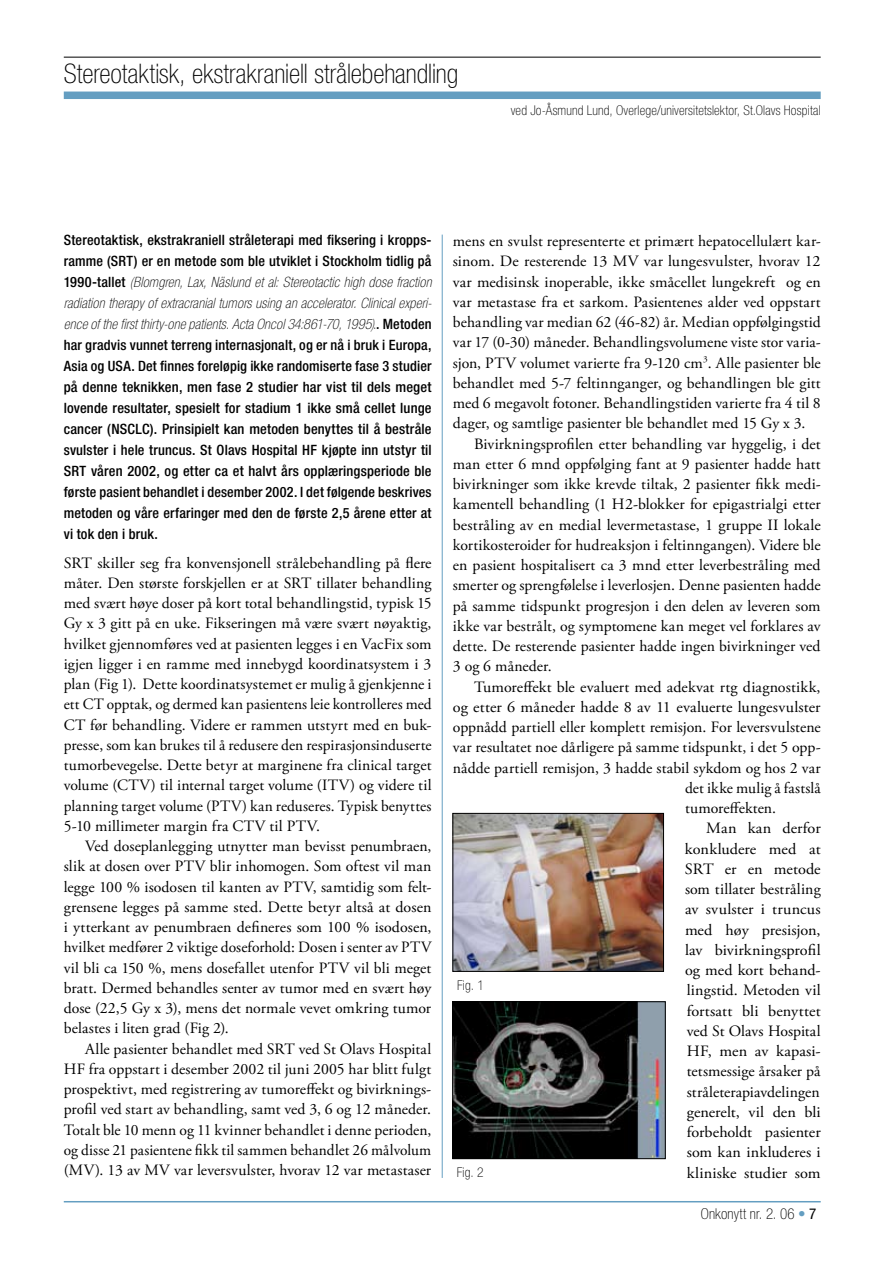
<style>
.page{position:relative;width:893px;height:1263px;background:#fff}
.page>*{position:absolute;margin:0;border:0;box-sizing:border-box;transform-origin:0 0}
.t1{font:100 condensed 27px "Helvetica Neue LT Std";color:#000}
.t2{font:15.75px/20.2px "Adobe Garamond Pro";letter-spacing:.005em;color:#000;text-align:justify}
.t3{font:100 condensed 15px "Helvetica Neue LT Std";letter-spacing:.01em;color:#000}
.t4{font:500 condensed 14.25px/21px "Helvetica Neue LT Std";letter-spacing:.015em;color:#000;text-align:justify}
.t5{font:100 condensed 13.5px "Helvetica Neue LT Std";letter-spacing:.015em;color:#000}
.s1{font-weight:100;font-style:italic}
.s2{font-weight:100}
.s3{color:#649ec1}
.s4{font-weight:400}
</style>
<div class="page">
<hr style="left:64px;top:1201px;width:757px;height:1px;background:#649ec1">
<hr style="left:442px;top:235px;width:1px;height:943px;background:#649ec1">
<hr style="left:64px;top:57px;width:757px;height:1px;background:#000">
<div style="left:64px;top:92px;width:757px;height:7px;background:#649ec1"></div>
<img style="left:455px;top:815px;width:207px;height:154px">
<div style="left:453px;top:813px;width:211px;height:158px;border:1px solid #000"></div>
<img style="left:454px;top:1003px;width:209px;height:154px">
<div style="left:452px;top:1001px;width:213px;height:158px;border:1px solid #000"></div>
<h1 class="t1" style="left:64px;top:58px;width:396px">Stereotaktisk, ekstrakraniell strålebehandling</h1>
<p class="t5" style="left:511px;top:103px;width:311px">ved Jo-Åsmund Lund, Overlege/universitetslektor, St.Olavs Hospital</p>
<p class="t4" style="left:64px;top:229px;width:369px">Stereotaktisk, ekstrakraniell stråleterapi med fiksering i kropps&shy;ramme (SRT) er en metode som ble utviklet i Stockholm tidlig på 1990-tallet <span class="s1">(Blomgren, Lax, Näslund et al: Stereotactic high dose fraction radiation therapy of extracranial tumors using an accelerator. Clinical experi&shy;ence of the first thirty-one patients. Acta Oncol 34:861-70, 1995)</span><span class="s2">.</span>. Metoden har gradvis vunnet terreng internasjonalt, og er nå i bruk i Europa, Asia og USA. Det finnes foreløpig ikke randomiserte fase 3 studier på denne teknikken, men fase 2 studier har vist til dels meget lovende resultater, spesielt for stadium 1 ikke små cellet lunge cancer (NSCLC). Prinsipielt kan metoden benyttes til å bestråle svulster i hele truncus. St Olavs Hospital HF kjøpte inn utstyr til SRT våren 2002, og etter ca et halvt års opplæringsperiode ble første pasient behandlet i desember 2002. I det følgende beskrives metoden og våre erfaringer med den de første 2,5 årene etter at vi tok den i bruk.</p>
<p class="t2" style="left:64px;top:553px;width:369px">SRT skiller seg fra konvensjonell strålebehandling på flere måter. Den største forskjellen er at SRT tillater behandling med svært høye doser på kort total behandlingstid, typisk 15<br>Gy x 3 gitt på en uke. Fikseringen må være svært nøyaktig, hvilket gjennomføres ved at pasienten legges i en VacFix som igjen ligger i en ramme med innebygd koordinatsystem i 3 plan (Fig 1). Dette koordinatsystemet er mulig å gjenkjenne i ett CT opptak, og dermed kan pasientens leie kontrolleres med CT før behandling. Videre er rammen utstyrt med en buk&shy;presse, som kan brukes til å redusere den respirasjonsinduserte tumorbevegelse. Dette betyr at marginene fra clinical target volume (CTV) til internal target volume (ITV) og videre til planning target volume (PTV) kan reduseres. Typisk benyttes 5-10 millimeter margin fra CTV til PTV.</p>
<p class="t2" style="left:64px;top:836px;width:369px;text-indent:21px">Ved doseplanlegging utnytter man bevisst penumbraen, slik at dosen over PTV blir inhomogen. Som oftest vil man legge 100 % isodosen til kanten av PTV, samtidig som felt&shy;grensene legges på samme sted. Dette betyr altså at dosen i ytterkant av penumbraen defineres som 100 % isodosen, hvilket medfører 2 viktige doseforhold: Dosen i senter av PTV vil bli ca 150 %, mens dosefallet utenfor PTV vil bli meget bratt. Dermed behandles senter av tumor med en svært høy dose (22,5 Gy x 3), mens det normale vevet omkring tumor belastes i liten grad (Fig 2).</p>
<p class="t2" style="left:64px;top:1039px;width:369px;text-indent:21px">Alle pasienter behandlet med SRT ved St Olavs Hospital HF fra oppstart i desember 2002 til juni 2005 har blitt fulgt prospektivt, med registrering av tumoreffekt og bivirknings&shy;profil ved start av behandling, samt ved 3, 6 og 12 måneder.<br>Totalt ble 10 menn og 11 kvinner behandlet i denne perioden, og disse 21 pasientene fikk til sammen behandlet 26 målvolum (MV). 13 av MV var leversvulster, hvorav 12 var metastaser</p>
<p class="t2" style="left:453px;top:231px;width:369px">mens en svulst representerte et primært hepatocellulært kar-</p>
<p class="t2" style="left:453px;top:252px;width:369px">sinom. De resterende 13 MV var lungesvulster, hvorav 12</p>
<p class="t2" style="left:453px;top:272px;width:369px">var medisinsk inoperable, ikke småcellet lungekreft og en</p>
<p class="t2" style="left:453px;top:292px;width:369px">var metastase fra et sarkom. Pasientenes alder ved oppstart</p>
<p class="t2" style="left:453px;top:312px;width:369px">behandling var median 62 (46-82) år. Median oppfølgingstid</p>
<p class="t2" style="left:453px;top:333px;width:369px">var 17 (0-30) måneder. Behandlingsvolumene viste stor varia-</p>
<p class="t2" style="left:453px;top:353px;width:369px">sjon, PTV volumet varierte fra 9-120 cm<sup>3</sup>. Alle pasienter ble</p>
<p class="t2" style="left:453px;top:373px;width:369px">behandlet med 5-7 feltinnganger, og behandlingen ble gitt</p>
<p class="t2" style="left:453px;top:393px;width:369px">med 6 megavolt fotoner. Behandlingstiden varierte fra 4 til 8</p>
<p class="t2" style="left:453px;top:414px;width:354px">dager, og samtlige pasienter ble behandlet med 15 Gy x 3.</p>
<p class="t2" style="left:474px;top:434px;width:348px">Bivirkningsprofilen etter behandling var hyggelig, i det</p>
<p class="t2" style="left:453px;top:454px;width:369px">man etter 6 mnd oppfølging fant at 9 pasienter hadde hatt</p>
<p class="t2" style="left:453px;top:474px;width:369px">bivirkninger som ikke krevde tiltak, 2 pasienter fikk medi-</p>
<p class="t2" style="left:453px;top:495px;width:369px">kamentell behandling (1 H2-blokker for epigastrialgi etter</p>
<p class="t2" style="left:453px;top:515px;width:369px">bestråling av en medial levermetastase, 1 gruppe II lokale</p>
<p class="t2" style="left:453px;top:535px;width:369px">kortikosteroider for hudreaksjon i feltinngangen). Videre ble</p>
<p class="t2" style="left:453px;top:555px;width:369px">en pasient hospitalisert ca 3 mnd etter leverbestråling med</p>
<p class="t2" style="left:453px;top:576px;width:369px">smerter og sprengfølelse i leverlosjen. Denne pasienten hadde</p>
<p class="t2" style="left:453px;top:596px;width:369px">på samme tidspunkt progresjon i den delen av leveren som</p>
<p class="t2" style="left:453px;top:616px;width:369px">ikke var bestrålt, og symptomene kan meget vel forklares av</p>
<p class="t2" style="left:453px;top:636px;width:369px">dette. De resterende pasienter hadde ingen bivirkninger ved</p>
<p class="t2" style="left:453px;top:657px;width:101px">3 og 6 måneder.</p>
<p class="t2" style="left:474px;top:677px;width:348px">Tumoreffekt ble evaluert med adekvat rtg diagnostikk,</p>
<p class="t2" style="left:453px;top:697px;width:369px">og etter 6 måneder hadde 8 av 11 evaluerte lungesvulster</p>
<p class="t2" style="left:453px;top:717px;width:369px">oppnådd partiell eller komplett remisjon. For leversvulstene</p>
<p class="t2" style="left:453px;top:738px;width:369px">var resultatet noe dårligere på samme tidspunkt, i det 5 opp-</p>
<p class="t2" style="left:453px;top:758px;width:369px">nådde partiell remisjon, 3 hadde stabil sykdom og hos 2 var</p>
<p class="t2" style="left:685px;top:778px;width:137px">det ikke mulig å fastslå</p>
<p class="t2" style="left:685px;top:798px;width:93px">tumoreffekten.</p>
<p class="t2" style="left:706px;top:819px;width:116px">Man kan derfor</p>
<p class="t2" style="left:685px;top:839px;width:137px">konkludere med at</p>
<p class="t2" style="left:685px;top:859px;width:137px">SRT er en metode</p>
<p class="t2" style="left:685px;top:879px;width:137px">som tillater bestråling</p>
<p class="t2" style="left:685px;top:900px;width:137px">av svulster i truncus</p>
<p class="t2" style="left:685px;top:920px;width:137px">med høy presisjon,</p>
<p class="t2" style="left:685px;top:940px;width:137px">lav bivirkningsprofil</p>
<p class="t2" style="left:685px;top:960px;width:137px">og med kort behand-</p>
<p class="t2" style="left:687px;top:981px;width:135px">lingstid. Metoden vil</p>
<p class="t2" style="left:687px;top:1001px;width:135px">fortsatt bli benyttet</p>
<p class="t2" style="left:687px;top:1021px;width:135px">ved St Olavs Hospital</p>
<p class="t2" style="left:687px;top:1041px;width:135px">HF, men av kapasi-</p>
<p class="t2" style="left:687px;top:1062px;width:135px">tetsmessige årsaker på</p>
<p class="t2" style="left:687px;top:1082px;width:134px">stråleterapiavdelingen</p>
<p class="t2" style="left:687px;top:1102px;width:135px">generelt, vil den bli</p>
<p class="t2" style="left:687px;top:1122px;width:135px">forbeholdt pasienter</p>
<p class="t2" style="left:687px;top:1143px;width:135px">som kan inkluderes i</p>
<p class="t2" style="left:687px;top:1163px;width:135px">kliniske studier som</p>
<p class="t5" style="left:457px;top:977px;width:28px">Fig. 1</p>
<p class="t5" style="left:457px;top:1165px;width:28px">Fig. 2</p>
<p class="t3" style="left:701px;top:1206px;width:117px">Onkonytt nr. 2. 06 <span class="s3">•</span> <span class="s4">7</span></p>
</div>
